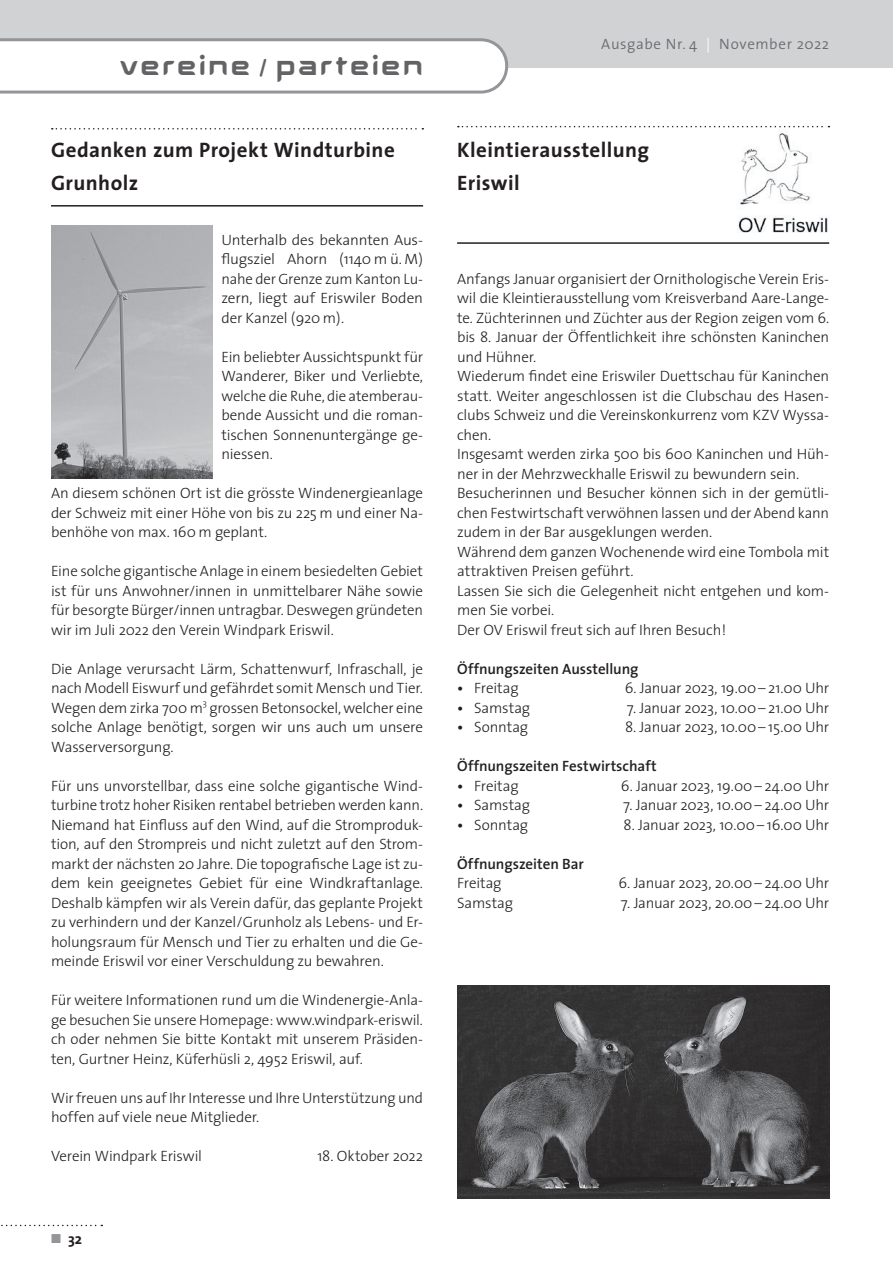
<style>
.page{position:relative;width:893px;height:1263px;background:#fff}
.page>*{position:absolute;margin:0;border:0;box-sizing:border-box;transform-origin:0 0}
.t1{font:30px "Aura";letter-spacing:.075em;color:#636366}
.t2{font:700 21px/33px "The Sans";letter-spacing:.02em;color:#231f20}
.t3{font:300 15px/19.5px "The Sans";letter-spacing:-.01em;color:#231f20;text-align:justify}
.t4{font:600 15px "The Sans";letter-spacing:-.005em;color:#231f20}
.t5{font:300 15px "The Sans";letter-spacing:.04em;color:#6c6d70}
.t6{font:700 15px "The Sans";color:#231f20}
.t7{font:300 9px "The Sans";color:#231f20}
.s1{color:#fff}
.s2{font-weight:600}
</style>
<div class="page">
<div style="left:0;top:0;width:893px;height:68px;background:#d1d2d4"></div>
<svg style="left:0;top:38px;width:508px;height:56px"></svg>
<svg style="left:1px;top:1225px;width:101px;height:1px"></svg>
<svg style="left:52px;top:128px;width:371px;height:2px"></svg>
<hr style="left:51px;top:205px;width:372px;height:2px;background:#231f20">
<svg style="left:458px;top:126px;width:371px;height:1px"></svg>
<hr style="left:457px;top:242px;width:372px;height:2px;background:#231f20">
<img style="left:51px;top:225px;width:162px;height:254px">
<img style="left:738px;top:133px;width:90px;height:100px">
<img style="left:457px;top:986px;width:372px;height:213px">
<h1 class="t1" style="left:120px;top:54px;width:304px">vereine / parteien</h1>
<h2 class="t2" style="left:51px;top:133px;width:345px">Gedanken zum Projekt Windturbine<br>Grunholz</h2>
<p class="t3" style="left:221px;top:229px;width:203px">Unterhalb des bekannten Aus&shy;flugsziel Ahorn (1140 m ü. M) nahe der Grenze zum Kanton Lu&shy;zern, liegt auf Eriswiler Boden der Kanzel (920 m).</p>
<p class="t3" style="left:221px;top:346px;width:203px">Ein beliebter Aussichtspunkt für Wanderer, Biker und Verliebte, welche die Ruhe, die atemberau&shy;bende Aussicht und die roman&shy;tischen Sonnenuntergänge ge&shy;niessen.</p>
<p class="t3" style="left:51px;top:483px;width:374px">An diesem schönen Ort ist die grösste Windenergieanlage der Schweiz mit einer Höhe von bis zu 225 m und einer Na&shy;benhöhe von max. 160 m geplant.</p>
<p class="t3" style="left:51px;top:561px;width:374px">Eine solche gigantische Anlage in einem besiedelten Gebiet ist für uns Anwohner/innen in unmittelbarer Nähe sowie für besorgte Bürger/innen untragbar. Deswegen gründeten wir im Juli 2022 den Verein Windpark Eriswil.</p>
<p class="t3" style="left:51px;top:658px;width:374px">Die Anlage verursacht Lärm, Schattenwurf, Infraschall, je nach Modell Eiswurf und gefährdet somit Mensch und Tier.<br>Wegen dem zirka 700 m grossen Betonsockel, welcher eine</p>
<p class="t7" style="left:203px;top:695px;width:6px">3</p>
<p class="t3" style="left:51px;top:717px;width:374px">solche Anlage benötigt, sorgen wir uns auch um unsere<br>Wasserversorgung.</p>
<p class="t3" style="left:51px;top:775px;width:374px">Für uns unvorstellbar, dass eine solche gigantische Wind&shy;turbine trotz hoher Risiken rentabel betrieben werden kann.<br>Niemand hat Einfluss auf den Wind, auf die Stromproduk&shy;tion, auf den Strompreis und nicht zuletzt auf den Strom&shy;markt der nächsten 20 Jahre. Die topografische Lage ist zu&shy;dem kein geeignetes Gebiet für eine Windkraftanlage.<br>Deshalb kämpfen wir als Verein dafür, das geplante Projekt zu verhindern und der Kanzel/Grunholz als Lebens- und Er&shy;holungsraum für Mensch und Tier zu erhalten und die Ge&shy;meinde Eriswil vor einer Verschuldung zu bewahren.</p>
<p class="t3" style="left:51px;top:990px;width:374px">Für weitere Informationen rund um die Windenergie-Anla&shy;ge besuchen Sie unsere Homepage: www.windpark-eriswil. ch oder nehmen Sie bitte Kontakt mit unserem Präsiden&shy;ten, Gurtner Heinz, Küferhüsli 2, 4952 Eriswil, auf.</p>
<p class="t3" style="left:51px;top:1087px;width:374px">Wir freuen uns auf Ihr Interesse und Ihre Unterstützung und hoffen auf viele neue Mitglieder.</p>
<p class="t3" style="left:51px;top:1146px;width:152px">Verein Windpark Eriswil</p>
<p class="t3" style="left:317px;top:1146px;width:107px">18. Oktober 2022</p>
<p class="t6" style="left:68px;top:1226px;width:16px">32</p>
<p class="t5" style="left:601px;top:32px;width:229px">Ausgabe Nr. 4 <span class="s1">|</span> November 2022</p>
<h2 class="t2" style="left:457px;top:133px;width:194px">Kleintierausstellung<br>Eriswil</h2>
<p class="t3" style="left:457px;top:268px;width:374px;text-align:left">Anfangs Januar organisiert der Ornithologische Verein Eris&shy;wil die Kleintierausstellung vom Kreisverband Aare-Lange&shy;te. Züchterinnen und Züchter aus der Region zeigen vom 6. bis 8. Januar der Öffentlichkeit ihre schönsten Kaninchen und Hühner.<br>Wiederum findet eine Eriswiler Duettschau für Kaninchen statt. Weiter angeschlossen ist die Clubschau des Hasen&shy;clubs Schweiz und die Vereinskonkurrenz vom KZV Wyssa&shy;chen.<br>Insgesamt werden zirka 500 bis 600 Kaninchen und Hüh&shy;ner in der Mehrzweckhalle Eriswil zu bewundern sein.<br>Besucherinnen und Besucher können sich in der gemütli&shy;chen Festwirtschaft verwöhnen lassen und der Abend kann zudem in der Bar ausgeklungen werden.<br>Während dem ganzen Wochenende wird eine Tombola mit attraktiven Preisen geführt.<br>Lassen Sie sich die Gelegenheit nicht entgehen und kom&shy;men Sie vorbei.<br>Der OV Eriswil freut sich auf Ihren Besuch!</p>
<p class="t4" style="left:457px;top:656px;width:183px">Öffnungszeiten Ausstellung</p>
<p class="t3" style="left:457px;top:678px;width:63px"><span class="s2">•</span> Freitag</p>
<p class="t3" style="left:625px;top:678px;width:206px">6. Januar 2023, 19.00– 21.00 Uhr</p>
<p class="t3" style="left:457px;top:697px;width:75px"><span class="s2">•</span> Samstag</p>
<p class="t3" style="left:627px;top:697px;width:204px">7. Januar 2023, 10.00– 21.00 Uhr</p>
<p class="t3" style="left:457px;top:717px;width:73px"><span class="s2">•</span> Sonntag</p>
<p class="t3" style="left:625px;top:717px;width:206px">8. Januar 2023, 10.00– 15.00 Uhr</p>
<p class="t4" style="left:457px;top:753px;width:201px">Öffnungszeiten Festwirtschaft</p>
<p class="t3" style="left:457px;top:775px;width:63px"><span class="s2">•</span> Freitag</p>
<p class="t3" style="left:621px;top:775px;width:210px">6. Januar 2023, 19.00– 24.00 Uhr</p>
<p class="t3" style="left:457px;top:795px;width:75px"><span class="s2">•</span> Samstag</p>
<p class="t3" style="left:623px;top:795px;width:208px">7. Januar 2023, 10.00– 24.00 Uhr</p>
<p class="t3" style="left:457px;top:814px;width:73px"><span class="s2">•</span> Sonntag</p>
<p class="t3" style="left:624px;top:814px;width:207px">8. Januar 2023, 10.00– 16.00 Uhr</p>
<p class="t4" style="left:457px;top:851px;width:128px">Öffnungszeiten Bar</p>
<p class="t3" style="left:457px;top:873px;width:46px">Freitag</p>
<p class="t3" style="left:619px;top:873px;width:212px">6. Januar 2023, 20.00– 24.00 Uhr</p>
<p class="t3" style="left:457px;top:892px;width:58px">Samstag</p>
<p class="t3" style="left:621px;top:892px;width:210px">7. Januar 2023, 20.00– 24.00 Uhr</p>
</div>
